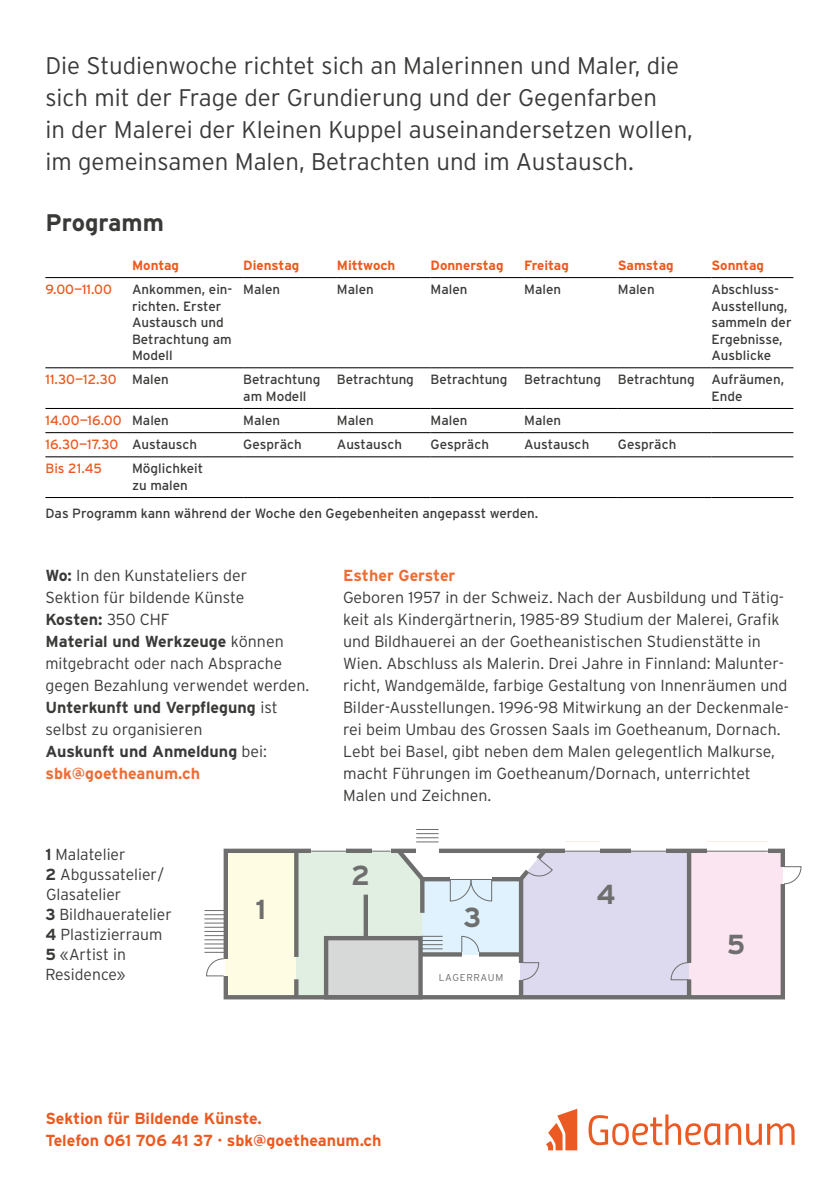
<style>
.page{position:relative;width:840px;height:1191px;background:#fff}
.page>*{position:absolute;margin:0;border:0;box-sizing:border-box;transform-origin:0 0}
.t1{font:700 27.4px "Interstate";color:#6e6e6e}
.t2{font:300 24px/32px "Interstate";color:#3a3a39}
.t3{font:700 24px "Interstate";color:#3a3a39}
.t4{font:300 16px/22px "Interstate";color:#3a3a39}
.t5{font:700 16px/22px "Interstate";color:#eb5a22}
.t6{font:700 16px "Interstate";color:#ed6d36}
.t7{font:13.4px/16.6px "Interstate";color:#3a3a39}
.t8{font:13.4px "Interstate";color:#eb5a22}
.t9{font:700 13.4px "Interstate";color:#eb5a22}
.t10{font:300 10px "Interstate";letter-spacing:.07em;color:#6e6e6e}
.s1{color:#3a3a39}
.s2{font-weight:700}
.s3{font-weight:700;color:#ed6d36}
</style>
<div class="page">
<svg style="left:588px;top:1114px;width:206px;height:31px"></svg>
<svg style="left:546px;top:1109px;width:31px;height:41px"></svg>
<hr style="left:45px;top:277px;width:87px;height:1px;background:#000">
<hr style="left:132px;top:277px;width:111px;height:1px;background:#000">
<hr style="left:243px;top:277px;width:94px;height:1px;background:#000">
<hr style="left:337px;top:277px;width:93px;height:1px;background:#000">
<hr style="left:430px;top:277px;width:94px;height:1px;background:#000">
<hr style="left:524px;top:277px;width:93px;height:1px;background:#000">
<hr style="left:617px;top:277px;width:94px;height:1px;background:#000">
<hr style="left:711px;top:277px;width:82px;height:1px;background:#000">
<hr style="left:45px;top:367px;width:87px;height:1px;background:#000">
<hr style="left:132px;top:367px;width:111px;height:1px;background:#000">
<hr style="left:243px;top:367px;width:94px;height:1px;background:#000">
<hr style="left:337px;top:367px;width:93px;height:1px;background:#000">
<hr style="left:430px;top:367px;width:94px;height:1px;background:#000">
<hr style="left:524px;top:367px;width:93px;height:1px;background:#000">
<hr style="left:617px;top:367px;width:94px;height:1px;background:#000">
<hr style="left:711px;top:367px;width:82px;height:1px;background:#000">
<hr style="left:45px;top:408px;width:87px;height:1px;background:#000">
<hr style="left:132px;top:408px;width:111px;height:1px;background:#000">
<hr style="left:243px;top:408px;width:94px;height:1px;background:#000">
<hr style="left:337px;top:408px;width:93px;height:1px;background:#000">
<hr style="left:430px;top:408px;width:94px;height:1px;background:#000">
<hr style="left:524px;top:408px;width:93px;height:1px;background:#000">
<hr style="left:617px;top:408px;width:94px;height:1px;background:#000">
<hr style="left:711px;top:408px;width:82px;height:1px;background:#000">
<hr style="left:45px;top:432px;width:87px;height:1px;background:#000">
<hr style="left:132px;top:432px;width:111px;height:1px;background:#000">
<hr style="left:243px;top:432px;width:94px;height:1px;background:#000">
<hr style="left:337px;top:432px;width:93px;height:1px;background:#000">
<hr style="left:430px;top:432px;width:94px;height:1px;background:#000">
<hr style="left:524px;top:432px;width:93px;height:1px;background:#000">
<hr style="left:617px;top:432px;width:94px;height:1px;background:#000">
<hr style="left:711px;top:432px;width:82px;height:1px;background:#000">
<hr style="left:45px;top:456px;width:87px;height:1px;background:#000">
<hr style="left:132px;top:456px;width:111px;height:1px;background:#000">
<hr style="left:243px;top:456px;width:94px;height:1px;background:#000">
<hr style="left:337px;top:456px;width:93px;height:1px;background:#000">
<hr style="left:430px;top:456px;width:94px;height:1px;background:#000">
<hr style="left:524px;top:456px;width:93px;height:1px;background:#000">
<hr style="left:617px;top:456px;width:94px;height:1px;background:#000">
<hr style="left:711px;top:456px;width:82px;height:1px;background:#000">
<hr style="left:45px;top:497px;width:87px;height:1px;background:#000">
<hr style="left:132px;top:497px;width:111px;height:1px;background:#000">
<hr style="left:243px;top:497px;width:94px;height:1px;background:#000">
<hr style="left:337px;top:497px;width:93px;height:1px;background:#000">
<hr style="left:430px;top:497px;width:94px;height:1px;background:#000">
<hr style="left:524px;top:497px;width:93px;height:1px;background:#000">
<hr style="left:617px;top:497px;width:94px;height:1px;background:#000">
<hr style="left:711px;top:497px;width:82px;height:1px;background:#000">
<div style="left:226px;top:850px;width:70px;height:147px;background:#fffce4"></div>
<div style="left:422px;top:878px;width:98px;height:76px;background:#dff2fd"></div>
<div style="left:688px;top:850px;width:94px;height:146px;background:#fbe5f0"></div>
<div style="left:296px;top:850px;width:30px;height:147px;background:#e1efe2"></div>
<div style="left:326px;top:938px;width:94px;height:57px;background:#d7d8d8"></div>
<div style="left:223px;top:848px;width:561px;height:151px;border:4px solid #6e6e6e"></div>
<svg style="left:294px;top:852px;width:4px;height:102px"></svg>
<hr style="left:422px;top:877px;width:97px;height:4px;background:#6e6e6e">
<svg style="left:422px;top:952px;width:92px;height:4px"></svg>
<div style="left:686px;top:852px;width:5px;height:108px;background:#6e6e6e"></div>
<svg style="left:294px;top:981px;width:4px;height:15px"></svg>
<div style="left:686px;top:981px;width:5px;height:15px;background:#6e6e6e"></div>
<div style="left:324px;top:936px;width:98px;height:63px;border:4px solid #6e6e6e"></div>
<div style="left:450px;top:870px;width:41px;height:9px;background:#fff"></div>
<svg style="left:449px;top:880px;width:43px;height:21px"></svg>
<div style="left:311px;top:842px;width:35px;height:9px;background:#fff"></div>
<div style="left:311px;top:851px;width:35px;height:9px;background:#e1efe2"></div>
<hr style="left:311px;top:850px;width:35px;height:1px;background:#6e6e6e">
<div style="left:706px;top:842px;width:61px;height:9px;background:#fff"></div>
<div style="left:706px;top:851px;width:61px;height:9px;background:#fbe5f0"></div>
<hr style="left:706px;top:850px;width:61px;height:1px;background:#6e6e6e">
<svg style="left:462px;top:954px;width:16px;height:2px"></svg>
<svg style="left:461px;top:935px;width:18px;height:19px"></svg>
<svg style="left:514px;top:848px;width:174px;height:148px;background:#d7d4e7"></svg>
<hr style="left:520px;top:963px;width:3px;height:16px;background:#ddd9ee">
<svg style="left:782px;top:866px;width:19px;height:18px"></svg>
<hr style="left:779px;top:867px;width:3px;height:16px;background:#fbe5f0">
<svg style="left:204px;top:910px;width:22px;height:66px"></svg>
<hr style="left:225px;top:959px;width:3px;height:16px;background:#fffce4">
<svg style="left:325px;top:829px;width:117px;height:120px"></svg>
<h2 class="t2" style="left:45px;top:50px;width:648px">Die Studienwoche richtet sich an Malerinnen und Maler, die sich mit der Frage der Grundierung und der Gegenfarben<br>in der Malerei der Kleinen Kuppel auseinandersetzen wollen, im gemeinsamen Malen, Betrachten und im Austausch.</h2>
<h2 class="t3" style="left:45px;top:209px;width:120px">Programm</h2>
<p class="t9" style="left:132px;top:258px;width:49px">Montag</p>
<p class="t9" style="left:243px;top:258px;width:58px">Dienstag</p>
<p class="t9" style="left:337px;top:258px;width:60px">Mittwoch</p>
<p class="t9" style="left:430px;top:258px;width:75px">Donnerstag</p>
<p class="t9" style="left:524px;top:258px;width:46px">Freitag</p>
<p class="t9" style="left:617px;top:258px;width:57px">Samstag</p>
<p class="t9" style="left:711px;top:258px;width:54px">Sonntag</p>
<p class="t8" style="left:45px;top:282px;width:68px">9.00—11.00</p>
<p class="t7" style="left:132px;top:281px;width:102px">Ankommen, ein&shy;richten. Erster<br>Austausch und<br>Betrachtung am<br>Modell</p>
<p class="t7" style="left:243px;top:281px;width:38px">Malen</p>
<p class="t7" style="left:337px;top:281px;width:38px">Malen</p>
<p class="t7" style="left:430px;top:281px;width:38px">Malen</p>
<p class="t7" style="left:524px;top:281px;width:38px">Malen</p>
<p class="t7" style="left:617px;top:281px;width:38px">Malen</p>
<p class="t7" style="left:711px;top:281px;width:81px">Abschluss-<br>Ausstellung, sammeln der<br>Ergebnisse,<br>Ausblicke</p>
<p class="t8" style="left:45px;top:372px;width:125px">11.30—12.30 <span class="s1">Malen</span></p>
<p class="t7" style="left:243px;top:371px;width:78px">Betrachtung am Modell</p>
<p class="t7" style="left:711px;top:371px;width:74px;text-indent:-374px">Betrachtung Betrachtung Betrachtung Betrachtung Aufräumen,<br>Ende</p>
<p class="t8" style="left:45px;top:413px;width:125px">14.00—16.00 <span class="s1">Malen</span></p>
<p class="t7" style="left:243px;top:412px;width:38px">Malen</p>
<p class="t7" style="left:337px;top:412px;width:38px">Malen</p>
<p class="t7" style="left:430px;top:412px;width:38px">Malen</p>
<p class="t7" style="left:524px;top:412px;width:38px">Malen</p>
<p class="t8" style="left:45px;top:437px;width:153px">16.30—17.30 <span class="s1">Austausch</span></p>
<p class="t7" style="left:243px;top:436px;width:60px">Gespräch</p>
<p class="t7" style="left:337px;top:436px;width:66px">Austausch</p>
<p class="t7" style="left:430px;top:436px;width:60px">Gespräch</p>
<p class="t7" style="left:524px;top:436px;width:66px">Austausch</p>
<p class="t7" style="left:617px;top:436px;width:60px">Gespräch</p>
<p class="t8" style="left:45px;top:461px;width:58px">Bis 21.45</p>
<p class="t7" style="left:132px;top:460px;width:72px">Möglichkeit zu malen</p>
<p class="t7" style="left:45px;top:504px;width:494px">Das Programm kann während der Woche den Gegebenheiten angepasst werden.</p>
<p class="t4" style="left:45px;top:564px;width:265px"><span class="s2">Wo:</span> In den Kunstateliers der<br>Sektion für bildende Künste<br><span class="s2">Kosten:</span> 350 CHF<br><span class="s2">Material und Werkzeuge</span> können mitgebracht oder nach Absprache gegen Bezahlung verwendet werden.<br><span class="s2">Unterkunft und Verpflegung</span> ist selbst zu organisieren<br><span class="s2">Auskunft und Anmeldung</span> bei: <span class="s3">sbk@goetheanum.ch</span></p>
<p class="t6" style="left:343px;top:566px;width:114px">Esther Gerster</p>
<p class="t4" style="left:343px;top:586px;width:447px">Geboren 1957 in der Schweiz. Nach der Ausbildung und Tätig&shy;keit als Kindergärtnerin, 1985-89 Studium der Malerei, Grafik und Bildhauerei an der Goetheanistischen Studienstätte in Wien. Abschluss als Malerin. Drei Jahre in Finnland: Malunter&shy;richt, Wandgemälde, farbige Gestaltung von Innenräumen und Bilder-Ausstellungen. 1996-98 Mitwirkung an der Deckenmale&shy;rei beim Umbau des Grossen Saals im Goetheanum, Dornach.<br>Lebt bei Basel, gibt neben dem Malen gelegentlich Malkurse, macht Führungen im Goetheanum/Dornach, unterrichtet Malen und Zeichnen.</p>
<p class="t4" style="left:45px;top:844px;width:128px;line-height:20px"><span class="s2">1</span> Malatelier<br><span class="s2">2</span> Abgussatelier/<br>Glasatelier<br><span class="s2">3</span> Bildhaueratelier<br><span class="s2">4</span> Plastizierraum<br><span class="s2">5</span> «Artist in<br>Residence»</p>
<h1 class="t1" style="left:255px;top:894px;width:12px">1</h1>
<h1 class="t1" style="left:351px;top:859px;width:20px">2</h1>
<p class="t5" style="left:45px;top:1106px;width:337px">Sektion für Bildende Künste.<br>Telefon 061 706 41 37 · sbk@goetheanum.ch</p>
<h1 class="t1" style="left:463px;top:902px;width:19px">3</h1>
<p class="t10" style="left:438px;top:972px;width:66px">LAGERRAUM</p>
<h1 class="t1" style="left:596px;top:879px;width:21px">4</h1>
<h1 class="t1" style="left:726px;top:929px;width:20px">5</h1>
</div>
